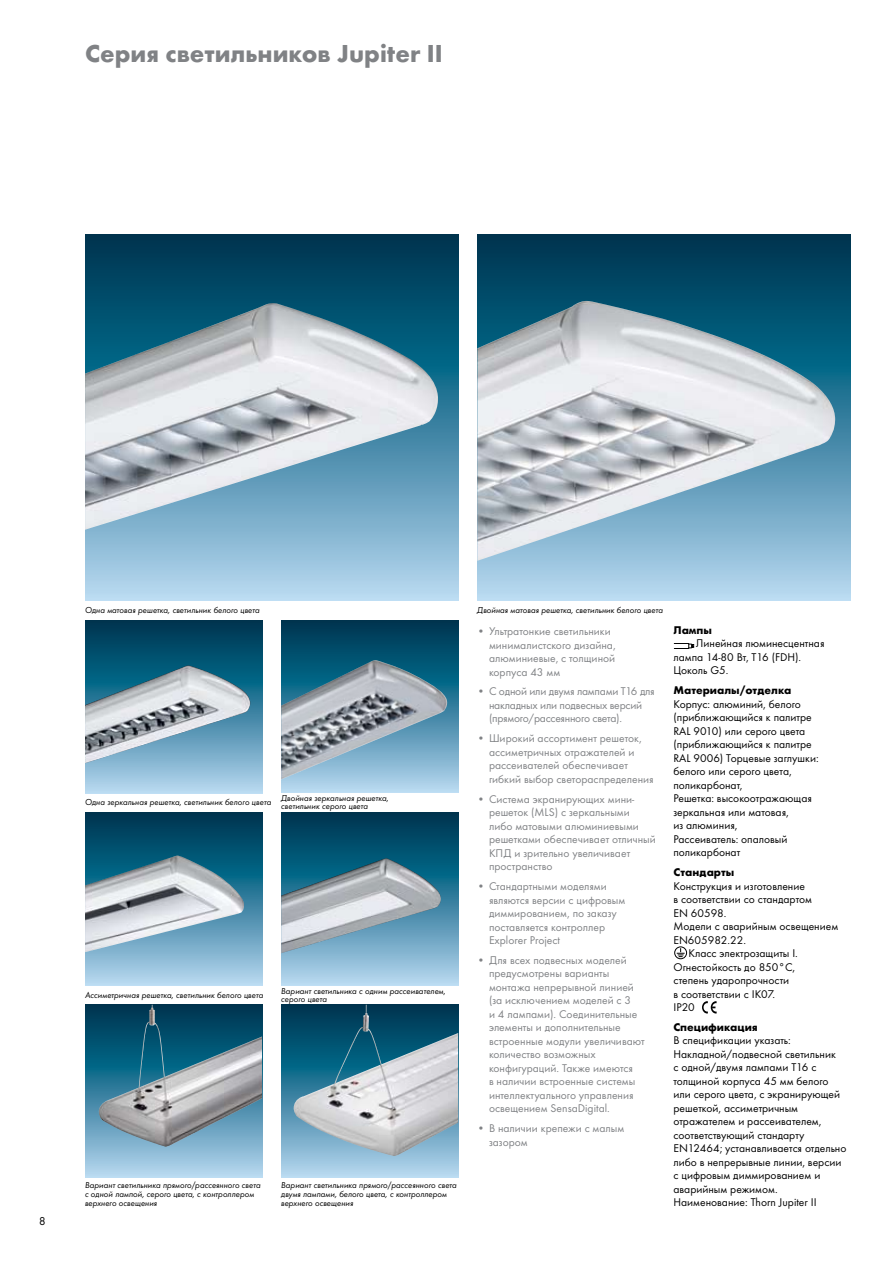
<style>
.page{position:relative;width:893px;height:1263px;background:#fff}
.page>*{position:absolute;margin:0;border:0;box-sizing:border-box;transform-origin:0 0}
.t1{font:700 25.5px "Futura TCY";color:#808285}
.t2{font:11.7px/13.5px "Futura TCY Boo";color:#000}
.t3{font:11.7px/13.5px "Futura TCY Boo";color:#808285}
.t4{font:11.7px/13.5px "Futura TCY Boo";letter-spacing:-.02em;color:#808285}
.t5{font:700 11.7px "Futura TCY";color:#000}
.t6{font:10.5px "Futura";color:#000}
.t7{font:9px/9px "Futura TCY Boo Obl";color:#000}
</style>
<div class="page">
<svg style="left:85px;top:235px;width:373px;height:366px;background:#4f85a0"></svg>
<img style="left:85px;top:303px;width:353px;height:227px">
<svg style="left:477px;top:235px;width:373px;height:366px;background:#407893"></svg>
<img style="left:477px;top:301px;width:358px;height:260px">
<svg style="left:85px;top:620px;width:177px;height:173px;background:#407b96"></svg>
<img style="left:85px;top:665px;width:165px;height:98px">
<svg style="left:281px;top:620px;width:177px;height:172px;background:#2e6b87"></svg>
<img style="left:281px;top:660px;width:166px;height:119px">
<svg style="left:85px;top:812px;width:177px;height:173px;background:#437d99"></svg>
<img style="left:85px;top:855px;width:159px;height:97px">
<svg style="left:281px;top:812px;width:177px;height:173px;background:#407c98"></svg>
<img style="left:281px;top:858px;width:160px;height:95px">
<svg style="left:85px;top:1005px;width:177px;height:173px;background:#85b4ce"></svg>
<img style="left:97px;top:1005px;width:165px;height:142px">
<svg style="left:281px;top:1005px;width:177px;height:173px;background:#85b4ce"></svg>
<img style="left:292px;top:1005px;width:166px;height:151px">
<svg style="left:702px;top:1001px;width:15px;height:12px"></svg>
<svg style="left:674px;top:643px;width:20px;height:6px"></svg>
<svg style="left:674px;top:946px;width:14px;height:14px"></svg>
<h1 class="t1" style="left:85px;top:38px;width:359px">Серия светильников Jupiter II</h1>
<p class="t6" style="left:39px;top:1213px;width:8px">8</p>
<p class="t7" style="left:85px;top:606px;width:176px">Одна матовая решетка, светильник белого цвета</p>
<p class="t7" style="left:477px;top:606px;width:187px">Двойная матовая решетка, светильник белого цвета</p>
<p class="t7" style="left:85px;top:798px;width:188px">Одна зеркальная решетка, светильник белого цвета</p>
<p class="t7" style="left:281px;top:794px;width:109px;line-height:8.2px">Двойная зеркальная решетка, светильник серого цвета</p>
<p class="t7" style="left:85px;top:991px;width:180px">Ассиметричная решетка, светильник белого цвета</p>
<p class="t7" style="left:281px;top:987px;width:166px;line-height:8.2px">Вариант светильника с одним рассеивателем, серого цвета</p>
<p class="t7" style="left:85px;top:1180px;width:177px">Вариант светильника прямого/рассеянного света с одной лампой, серого цвета, с контроллером верхнего освещения</p>
<p class="t7" style="left:281px;top:1180px;width:177px">Вариант светильника прямого/рассеянного света двумя лампами, белого цвета, с контроллером верхнего освещения</p>
<p class="t3" style="left:489px;top:624px;width:128px;text-indent:-12px">• Ультратонкие светильники минималистского дизайна, алюминиевые, с толщиной корпуса 43 мм</p>
<p class="t4" style="left:489px;top:685px;width:167px;text-indent:-12px">• С одной или двумя лампами T16 для накладных или подвесных версий (прямого/рассеянного света).</p>
<p class="t3" style="left:489px;top:732px;width:166px;text-indent:-12px">• Широкий ассортимент решеток, ассиметричных отражателей и рассеивателей обеспечивает гибкий выбор светораспределения</p>
<p class="t3" style="left:489px;top:792px;width:168px;text-indent:-12px">• Система экранирующих мини&shy;решеток (MLS) с зеркальными либо матовыми алюминиевыми решетками обеспечивает отличный<br>КПД и зрительно увеличивает пространство</p>
<p class="t3" style="left:489px;top:879px;width:138px;text-indent:-12px">• Стандартными моделями являются версии с цифровым диммированием, по заказу поставляется контроллер<br>Explorer Project</p>
<p class="t3" style="left:489px;top:953px;width:157px;text-indent:-12px">• Для всех подвесных моделей предусмотрены варианты монтажа непрерывной линией (за исключением моделей с 3<br>и 4 лампами). Соединительные элементы и дополнительные встроенные модули увеличивают количество возможных конфигураций. Также имеются<br>в наличии встроенные системы интеллектуального управления освещением SensaDigital.</p>
<p class="t3" style="left:489px;top:1122px;width:137px;text-indent:-12px">• В наличии крепежи с малым зазором</p>
<p class="t5" style="left:673px;top:623px;width:40px">Лампы</p>
<p class="t2" style="left:673px;top:637px;width:153px;text-indent:22px">Линейная люминесцентная лампа 14-80 Вт, T16 (FDH).<br>Цоколь G5.</p>
<p class="t5" style="left:673px;top:683px;width:119px">Материалы/отделка</p>
<p class="t2" style="left:673px;top:697px;width:147px">Корпус: алюминий, белого (приближающийся к палитре<br>RAL 9010) или серого цвета (приближающийся к палитре<br>RAL 9006) Торцевые заглушки: белого или серого цвета, поликарбонат,<br>Решетка: высокоотражающая зеркальная или матовая,<br>из алюминия,<br>Рассеиватель: опаловый поликарбонат</p>
<p class="t5" style="left:673px;top:865px;width:62px">Стандарты</p>
<p class="t2" style="left:673px;top:879px;width:133px">Конструкция и изготовление</p>
<p class="t2" style="left:673px;top:892px;width:140px">в соответствии со стандартом</p>
<p class="t2" style="left:673px;top:906px;width:55px">EN 60598.</p>
<p class="t2" style="left:673px;top:919px;width:166px">Модели с аварийным освещением</p>
<p class="t2" style="left:673px;top:933px;width:74px">EN605982.22.</p>
<p class="t2" style="left:688px;top:946px;width:111px">Класс электрозащиты I.</p>
<p class="t2" style="left:673px;top:960px;width:123px">Огнестойкость до 850°C,</p>
<p class="t2" style="left:673px;top:973px;width:117px">степень ударопрочности</p>
<p class="t2" style="left:673px;top:987px;width:103px">в соответствии с IK07.</p>
<p class="t2" style="left:673px;top:1000px;width:23px">IP20</p>
<p class="t5" style="left:673px;top:1020px;width:86px">Спецификация</p>
<p class="t2" style="left:673px;top:1034px;width:175px">В спецификации указать:<br>Накладной/подвесной светильник<br>с одной/двумя лампами T16 с толщиной корпуса 45 мм белого или серого цвета, с экранирующей решеткой, ассиметричным отражателем и рассеивателем, соответствующий стандарту<br>EN12464; устанавливается отдельно либо в непрерывные линии, версии с цифровым диммированием и аварийным режимом.<br>Наименование: Thorn Jupiter II</p>
</div>
